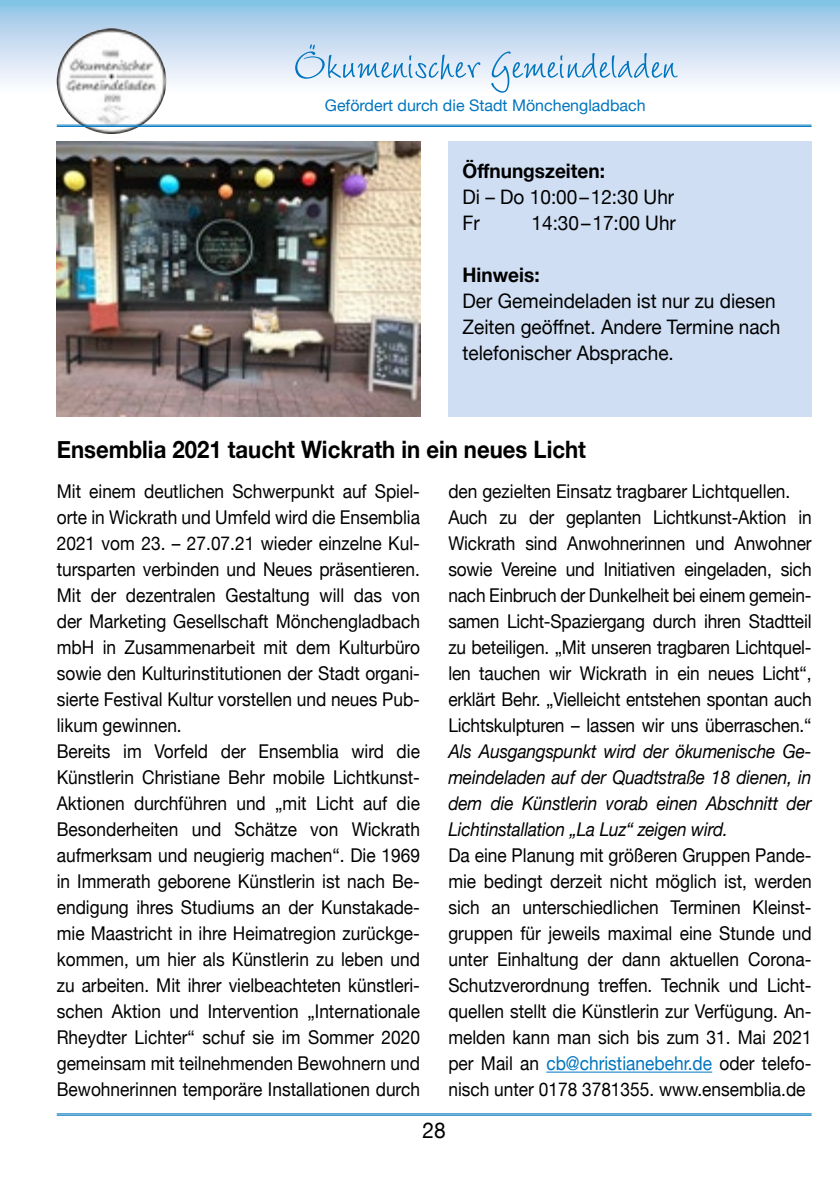
<style>
.page{position:relative;width:840px;height:1191px;background:#fff}
.page>*{position:absolute;margin:0;border:0;box-sizing:border-box;transform-origin:0 0}
.t1{font:54px "Wiesbaden Swing";color:#0075bf}
.t2{font:700 24px "Helvetica Neue";color:#000;scale:.92 1}
.t3{font:22px "Helvetica Neue";color:#000;scale:.95 1}
.t4{font:20px/26px "Helvetica Neue";color:#000;scale:.95 1}
.t5{font:700 20px "Helvetica Neue";color:#000;scale:.95 1}
.t6{font:19px/26px "Helvetica Neue";color:#000;scale:.91 1}
.t7{font:italic 19px/26px "Helvetica Neue";letter-spacing:-.01em;color:#000;text-align:justify;scale:.91 1}
.t8{font:16px "Helvetica Neue";color:#0075bf}
.s1{color:#0075bf}
</style>
<div class="page">
<svg style="left:0;top:0;width:839px;height:142px"></svg>
<hr style="left:57px;top:1113px;width:754px;height:1px;background:#0075bf">
<hr style="left:57px;top:1114px;width:754px;height:1px;background:#0075bf">
<img style="left:57px;top:28px;width:109px;height:106px">
<hr style="left:57px;top:125px;width:754px;height:1px;background:#0075bf">
<hr style="left:57px;top:126px;width:754px;height:1px;background:#0075bf">
<div style="left:448px;top:142px;width:363px;height:275px;background:#cfdef3"></div>
<img style="left:57px;top:142px;width:363px;height:275px">
<hr style="left:546px;top:1071px;width:165px;height:1px;background:#0075bf">
<h1 class="t1" style="left:293px;top:35px;width:385px">Ökumenischer Gemeindeladen</h1>
<p class="t8" style="left:325px;top:94px;width:322px">Gefördert durch die Stadt Mönchengladbach</p>
<p class="t5" style="left:462px;top:155px;width:151px">Öffnungszeiten:</p>
<p class="t4" style="left:462px;top:185px;width:224px">Di – Do 10:00–12:30 Uhr<br>Fr</p>
<p class="t4" style="left:531px;top:211px;width:153px">14:30–17:00 Uhr</p>
<p class="t5" style="left:462px;top:259px;width:83px">Hinweis:</p>
<p class="t4" style="left:462px;top:289px;width:336px">Der Gemeindeladen ist nur zu diesen<br>Zeiten geöffnet. Andere Termine nach telefonischer Absprache.</p>
<p class="t2" style="left:57px;top:431px;width:576px">Ensemblia 2021 taucht Wickrath in ein neues Licht</p>
<p class="t6" style="left:448px;top:479px;width:400px">den gezielten Einsatz tragbarer Lichtquellen.<br>Auch zu der geplanten Lichtkunst-Aktion in Wickrath sind Anwohnerinnen und Anwohner sowie Vereine und Initiativen eingeladen, sich nach Einbruch der Dunkelheit bei einem gemein&shy;samen Licht-Spaziergang durch ihren Stadtteil zu beteiligen. „Mit unseren tragbaren Lichtquel&shy;len tauchen wir Wickrath in ein neues Licht“, erklärt Behr. „Vielleicht entstehen spontan auch Lichtskulpturen – lassen wir uns überraschen.“</p>
<p class="t7" style="left:448px;top:739px;width:400px">Als Ausgangspunkt wird der ökumenische Ge&shy;meindeladen auf der Quadtstraße 18 dienen, in dem die Künstlerin vorab einen Abschnitt der Lichtinstallation „La Luz“ zeigen wird.</p>
<p class="t6" style="left:448px;top:843px;width:400px;text-align:justify">Da eine Planung mit größeren Gruppen Pande&shy;mie bedingt derzeit nicht möglich ist, werden sich an unterschiedlichen Terminen Kleinst&shy;gruppen für jeweils maximal eine Stunde und unter Einhaltung der dann aktuellen Corona-Schutzverordnung treffen. Technik und Licht&shy;quellen stellt die Künstlerin zur Verfügung. An&shy;melden kann man sich bis zum 31. Mai 2021 per Mail an <span class="s1">cb@christianebehr.de</span> oder telefo&shy;nisch unter 0178 3781355. www.ensemblia.de</p>
<p class="t6" style="left:57px;top:479px;width:400px">Mit einem deutlichen Schwerpunkt auf Spiel&shy;orte in Wickrath und Umfeld wird die Ensemblia 2021 vom 23. – 27.07.21 wieder einzelne Kul&shy;tursparten verbinden und Neues präsentieren.<br>Mit der dezentralen Gestaltung will das von der Marketing Gesellschaft Mönchengladbach mbH in Zusammenarbeit mit dem Kulturbüro sowie den Kulturinstitutionen der Stadt organi&shy;sierte Festival Kultur vorstellen und neues Pub&shy;likum gewinnen.<br>Bereits im Vorfeld der Ensemblia wird die Künstlerin Christiane Behr mobile Lichtkunst-Aktionen durchführen und „mit Licht auf die Besonderheiten und Schätze von Wickrath aufmerksam und neugierig machen“. Die 1969 in Immerath geborene Künstlerin ist nach Be&shy;endigung ihres Studiums an der Kunstakade&shy;mie Maastricht in ihre Heimatregion zurückge&shy;kommen, um hier als Künstlerin zu leben und zu arbeiten. Mit ihrer vielbeachteten künstleri&shy;schen Aktion und Intervention „Internationale Rheydter Lichter“ schuf sie im Sommer 2020 gemeinsam mit teilnehmenden Bewohnern und Bewohnerinnen temporäre Installationen durch</p>
<p class="t3" style="left:422px;top:1114px;width:26px">28</p>
</div>
